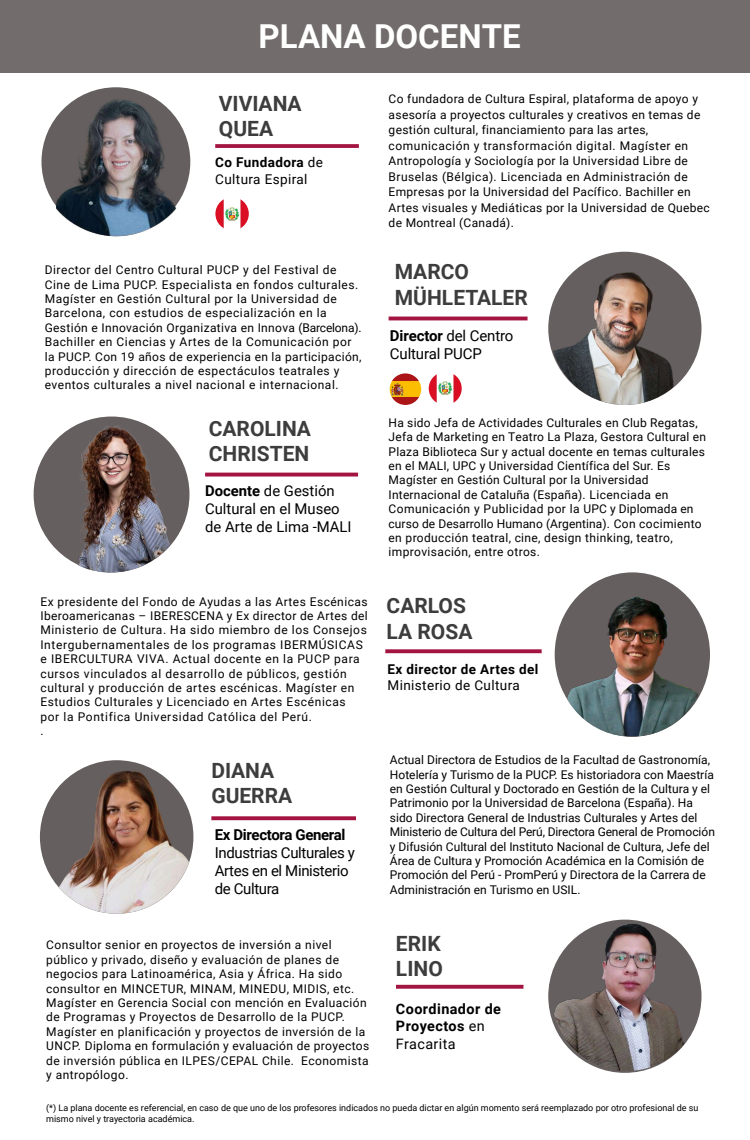
<style>
.page{position:relative;width:750px;height:1140px;background:#fff}
.page>*{position:absolute;margin:0;border:0;box-sizing:border-box;transform-origin:0 0}
.t1{font:700 33px "Roboto";color:#fff}
.t2{font:700 21px/25.2px "Roboto";color:#3d3d3d}
.t3{font:15px/18px "Roboto";letter-spacing:-.025em;color:#000}
.t4{font:700 15px "Roboto";letter-spacing:-.025em;color:#000}
.t5{font:14.84px/17.8px "Roboto";color:#000}
.t6{font:700 14.4px/17.3px "Roboto";letter-spacing:.03em;color:#000}
.t7{font:13.52px/16.2px "Roboto";letter-spacing:.03em;color:#000}
.t8{font:700 13.52px "Roboto";letter-spacing:.03em;color:#000}
.t9{font:12px/14.4px "Roboto";letter-spacing:.03em;color:#000}
.t10{font:12px/14.4px "Roboto";color:#000}
.t11{font:12px/14.4px "Roboto";letter-spacing:.05em;color:#000}
.t12{font:9px/10.8px "Roboto";color:#000}
.s1{font-weight:700}
.s2{font-weight:400}
</style>
<div class="page">
<div style="left:0;top:0;width:750px;height:72px;background:#726c6c"></div>
<svg style="left:548px;top:252px;width:154px;height:153px"></svg>
<svg style="left:215px;top:144px;width:144px;height:4px"></svg>
<hr style="left:389px;top:317px;width:139px;height:3px;background:#a31441">
<svg style="left:205px;top:473px;width:153px;height:4px"></svg>
<div style="left:41px;top:87px;width:149px;height:149px;background:#665f5f;border-radius:50%"></div>
<div style="left:555px;top:572px;width:155px;height:165px;background:#665f5f;border-radius:50%"></div>
<svg style="left:385px;top:649px;width:157px;height:4px"></svg>
<svg style="left:211px;top:816px;width:145px;height:4px"></svg>
<svg style="left:548px;top:920px;width:154px;height:153px"></svg>
<svg style="left:396px;top:985px;width:127px;height:4px"></svg>
<img style="left:57px;top:87px;width:119px;height:149px">
<img style="left:34px;top:419px;width:154px;height:154px;border-radius:77px">
<img style="left:550px;top:256px;width:150px;height:149px;border-radius:75px">
<img style="left:558px;top:588px;width:148px;height:149px;border-radius:74px">
<img style="left:552px;top:921px;width:150px;height:150px;border-radius:75px">
<img style="left:40px;top:760px;width:153px;height:154px;border-radius:77px">
<img style="left:390px;top:373px;width:31px;height:32px;border-radius:16px">
<img style="left:215px;top:197px;width:34px;height:33px;border-radius:17px">
<img style="left:429px;top:372px;width:33px;height:33px;border-radius:16px">
<h1 class="t1" style="left:259px;top:13px;width:264px">PLANA DOCENTE</h1>
<h2 class="t2" style="left:219px;top:90px;width:84px">VIVIANA<br>QUEA</h2>
<p class="t7" style="left:215px;top:154px;width:109px"><span class="s1">Co Fundadora</span> de<br>Cultura Espiral</p>
<p class="t9" style="left:45px;top:262px;width:318px">Director del Centro Cultural PUCP y del Festival de Cine de Lima PUCP. Especialista en fondos culturales.<br>Magíster en Gestión Cultural por la Universidad de Barcelona, con estudios de especialización en la Gestión e Innovación Organizativa en Innova (Barcelona).<br>Bachiller en Ciencias y Artes de la Comunicación por la PUCP. Con 19 años de experiencia en la participación, producción y dirección de espectáculos teatrales y eventos culturales a nivel nacional e internacional.</p>
<h2 class="t2" style="left:209px;top:415px;width:104px">CAROLINA<br>CHRISTEN</h2>
<p class="t5" style="left:205px;top:482px;width:148px"><span class="s1">Docente</span> de Gestión<br>Cultural en el Museo de Arte de Lima -MALI</p>
<p class="t11" style="left:40px;top:594px;width:329px">Ex presidente del Fondo de Ayudas a las Artes Escénicas Iberoamericanas – IBERESCENA y Ex director de Artes del Ministerio de Cultura. Ha sido miembro de los Consejos Intergubernamentales de los programas IBERMÚSICAS e IBERCULTURA VIVA. Actual docente en la PUCP para cursos vinculados al desarrollo de públicos, gestión cultural y producción de artes escénicas. Magíster en Estudios Culturales y Licenciado en Artes Escénicas<br>por la Pontifica Universidad Católica del Perú.<br>.</p>
<p class="t9" style="left:389px;top:91px;width:323px;line-height:15.5px">Co fundadora de Cultura Espiral, plataforma de apoyo y asesoría a proyectos culturales y creativos en temas de gestión cultural, financiamiento para las artes, comunicación y transformación digital. Magíster en Antropología y Sociología por la Universidad Libre de Bruselas (Bélgica). Licenciada en Administración de Empresas por la Universidad del Pacífico. Bachiller en Artes visuales y Mediáticas por la Universidad de Quebec de Montreal (Canadá).</p>
<h2 class="t2" style="left:395px;top:258px;width:134px">MARCO<br>MÜHLETALER</h2>
<p class="t3" style="left:390px;top:326px;width:125px"><span class="s1">Director</span> del Centro<br>Cultural PUCP</p>
<p class="t9" style="left:389px;top:415px;width:319px">Ha sido Jefa de Actividades Culturales en Club Regatas, Jefa de Marketing en Teatro La Plaza, Gestora Cultural en Plaza Biblioteca Sur y actual docente en temas culturales en el MALI, UPC y Universidad Científica del Sur. Es Magíster en Gestión Cultural por la Universidad Internacional de Cataluña (España). Licenciada en Comunicación y Publicidad por la UPC y Diplomada en curso de Desarrollo Humano (Argentina). Con cocimiento en producción teatral, cine, design thinking, teatro, improvisación, entre otros.</p>
<h2 class="t2" style="left:387px;top:593px;width:87px">CARLOS<br>LA ROSA</h2>
<p class="t8" style="left:388px;top:659px;width:152px">Ex director de Artes del</p>
<p class="t7" style="left:388px;top:676px;width:134px">Ministerio de Cultura</p>
<h2 class="t2" style="left:211px;top:757px;width:82px">DIANA<br>GUERRA</h2>
<p class="t10" style="left:390px;top:752px;width:327px">Actual Directora de Estudios de la Facultad de Gastronomía, Hotelería y Turismo de la PUCP. Es historiadora con Maestría en Gestión Cultural y Doctorado en Gestión de la Cultura y el Patrimonio por la Universidad de Barcelona (España). Ha sido Directora General de Industrias Culturales y Artes del Ministerio de Cultura del Perú, Directora General de Promoción y Difusión Cultural del Instituto Nacional de Cultura, Jefe del Área de Cultura y Promoción Académica en la Comisión de Promoción del Perú - PromPerú y Directora de la Carrera de Administración en Turismo en USIL.</p>
<p class="t4" style="left:215px;top:824px;width:132px">Ex Directora General</p>
<p class="t3" style="left:215px;top:843px;width:142px">Industrias Culturales y<br>Artes en el Ministerio de Cultura</p>
<p class="t9" style="left:46px;top:937px;width:325px">Consultor senior en proyectos de inversión a nivel público y privado, diseño y evaluación de planes de negocios para Latinoamérica, Asia y África. Ha sido consultor en MINCETUR, MINAM, MINEDU, MIDIS, etc.<br>Magíster en Gerencia Social con mención en Evaluación de Programas y Proyectos de Desarrollo de la PUCP.<br>Magíster en planificación y proyectos de inversión de la UNCP. Diploma en formulación y evaluación de proyectos de inversión pública en ILPES/CEPAL Chile. Economista y antropólogo.</p>
<h2 class="t2" style="left:396px;top:930px;width:48px">ERIK<br>LINO</h2>
<p class="t6" style="left:396px;top:1000px;width:107px">Coordinador de<br>Proyectos <span class="s2">en<br>Fracarita</span></p>
<p class="t12" style="left:46px;top:1103px;width:654px">(*) La plana docente es referencial, en caso de que uno de los profesores indicados no pueda dictar en algún momento será reemplazado por otro profesional de su mismo nivel y trayectoria académica.</p>
</div>
